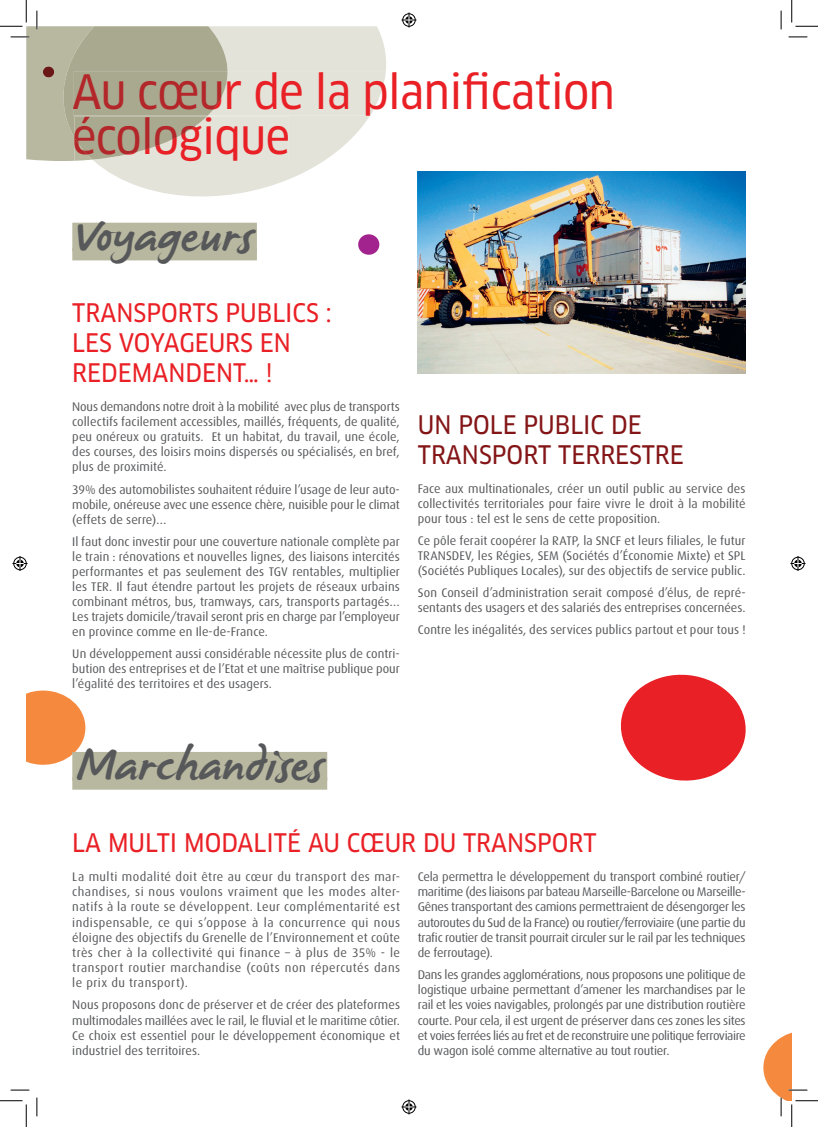
<style>
.page{position:relative;width:818px;height:1127px;background:#fff}
.page>*{position:absolute;margin:0;border:0;box-sizing:border-box;transform-origin:0 0}
.t1{font:46.25px/45px "Clan OT Narrow News";letter-spacing:-.01em;color:#e92025}
.t2{font:46.25px "James Paul";letter-spacing:.005em;color:#57585a}
.t3{font:25px/30px "Clan OT Narrow News";color:#e92025}
.t4{font:25px/30px "Clan OT Narrow News";color:#841517}
.t5{font:12.5px/15.1px "Dax";color:#57585a;text-align:justify}
</style>
<div class="page">
<svg style="left:620px;top:674px;width:126px;height:107px"></svg>
<svg style="left:26px;top:690px;width:59px;height:74px;background:#f69856"></svg>
<svg style="left:94px;top:161px;width:229px;height:35px;fill:#e3e3da"></svg>
<div style="left:358px;top:234px;width:21px;height:21px;background:#a2238e;border-radius:50%"></div>
<div style="left:72px;top:223px;width:185px;height:28px;background:#b8b79f"></div>
<div style="left:72px;top:248px;width:185px;height:12px;background:#b8b79f"></div>
<div style="left:72px;top:751px;width:255px;height:29px;background:#b8b79f"></div>
<div style="left:72px;top:777px;width:255px;height:12px;background:#b8b79f"></div>
<img style="left:418px;top:172px;width:328px;height:201px">
<svg style="left:788px;top:36px;width:19px;height:2px"></svg>
<svg style="left:11px;top:1089px;width:18px;height:1px"></svg>
<svg style="left:36px;top:1097px;width:2px;height:18px"></svg>
<svg style="left:780px;top:11px;width:2px;height:18px"></svg>
<svg style="left:0;top:0;width:386px;height:161px"></svg>
<svg style="left:0;top:1100px;width:27px;height:26px"></svg>
<svg style="left:791px;top:0;width:27px;height:27px"></svg>
<svg style="left:763px;top:1032px;width:55px;height:94px"></svg>
<svg style="left:401px;top:13px;width:15px;height:15px"></svg>
<svg style="left:401px;top:1099px;width:15px;height:15px"></svg>
<svg style="left:13px;top:556px;width:15px;height:15px"></svg>
<svg style="left:790px;top:556px;width:15px;height:15px"></svg>
<h1 class="t1" style="left:72px;top:69px;width:544px">Au cœur de la planification écologique</h1>
<h1 class="t2" style="left:76px;top:213px;width:178px">Voyageurs</h1>
<h2 class="t3" style="left:72px;top:298px;width:261px">TRANSPORTS PUBLICS :<br>LES VOYAGEURS EN<br>REDEMANDENT… !</h2>
<p class="t5" style="left:72px;top:399px;width:329px">Nous demandons notre droit à la mobilité avec plus de transports collectifs facilement accessibles, maillés, fréquents, de qualité, peu onéreux ou gratuits. Et un habitat, du travail, une école, des courses, des loisirs moins dispersés ou spécialisés, en bref, plus de proximité.</p>
<p class="t5" style="left:72px;top:481px;width:329px">39% des automobilistes souhaitent réduire l’usage de leur auto&shy;mobile, onéreuse avec une essence chère, nuisible pour le climat (effets de serre)…</p>
<p class="t5" style="left:72px;top:534px;width:329px">Il faut donc investir pour une couverture nationale complète par le train : rénovations et nouvelles lignes, des liaisons intercités performantes et pas seulement des TGV rentables, multiplier les TER. Il faut étendre partout les projets de réseaux urbains combinant métros, bus, tramways, cars, transports partagés… Les trajets domicile/travail seront pris en charge par l’employeur en province comme en Ile-de-France.</p>
<p class="t5" style="left:72px;top:646px;width:329px">Un développement aussi considérable nécessite plus de contri&shy;bution des entreprises et de l’Etat et une maîtrise publique pour l’égalité des territoires et des usagers.</p>
<h2 class="t4" style="left:418px;top:409px;width:267px">UN POLE PUBLIC DE<br>TRANSPORT TERRESTRE</h2>
<p class="t5" style="left:418px;top:481px;width:329px">Face aux multinationales, créer un outil public au service des collectivités territoriales pour faire vivre le droit à la mobilité pour tous : tel est le sens de cette proposition.</p>
<p class="t5" style="left:418px;top:533px;width:329px">Ce pôle ferait coopérer la RATP, la SNCF et leurs filiales, le futur TRANSDEV, les Régies, SEM (Sociétés d’Économie Mixte) et SPL (Sociétés Publiques Locales), sur des objectifs de service public.</p>
<p class="t5" style="left:418px;top:585px;width:329px">Son Conseil d’administration serait composé d’élus, de repré&shy;sentants des usagers et des salariés des entreprises concernées.</p>
<p class="t5" style="left:418px;top:622px;width:329px">Contre les inégalités, des services publics partout et pour tous !</p>
<h1 class="t2" style="left:76px;top:742px;width:248px">Marchandises</h1>
<h2 class="t3" style="left:72px;top:827px;width:526px">LA MULTI MODALITÉ AU CŒUR DU TRANSPORT</h2>
<p class="t5" style="left:72px;top:869px;width:329px">La multi modalité doit être au cœur du transport des mar&shy;chandises, si nous voulons vraiment que les modes alter&shy;natifs à la route se développent. Leur complémentarité est indispensable, ce qui s’oppose à la concurrence qui nous éloigne des objectifs du Grenelle de l’Environnement et coûte très cher à la collectivité qui finance – à plus de 35% - le transport routier marchandise (coûts non répercutés dans le prix du transport).</p>
<p class="t5" style="left:72px;top:997px;width:329px">Nous proposons donc de préserver et de créer des plateformes multimodales maillées avec le rail, le fluvial et le maritime côtier.<br>Ce choix est essentiel pour le développement économique et industriel des territoires.</p>
<p class="t5" style="left:418px;top:869px;width:329px">Cela permettra le développement du transport combiné routier/ maritime (des liaisons par bateau Marseille-Barcelone ou Marseille-Gênes transportant des camions permettraient de désengorger les autoroutes du Sud de la France) ou routier/ferroviaire (une partie du trafic routier de transit pourrait circuler sur le rail par les techniques de ferroutage).</p>
<p class="t5" style="left:418px;top:967px;width:329px">Dans les grandes agglomérations, nous proposons une politique de logistique urbaine permettant d’amener les marchandises par le rail et les voies navigables, prolongés par une distribution routière courte. Pour cela, il est urgent de préserver dans ces zones les sites et voies ferrées liés au fret et de reconstruire une politique ferroviaire du wagon isolé comme alternative au tout routier.</p>
</div>
